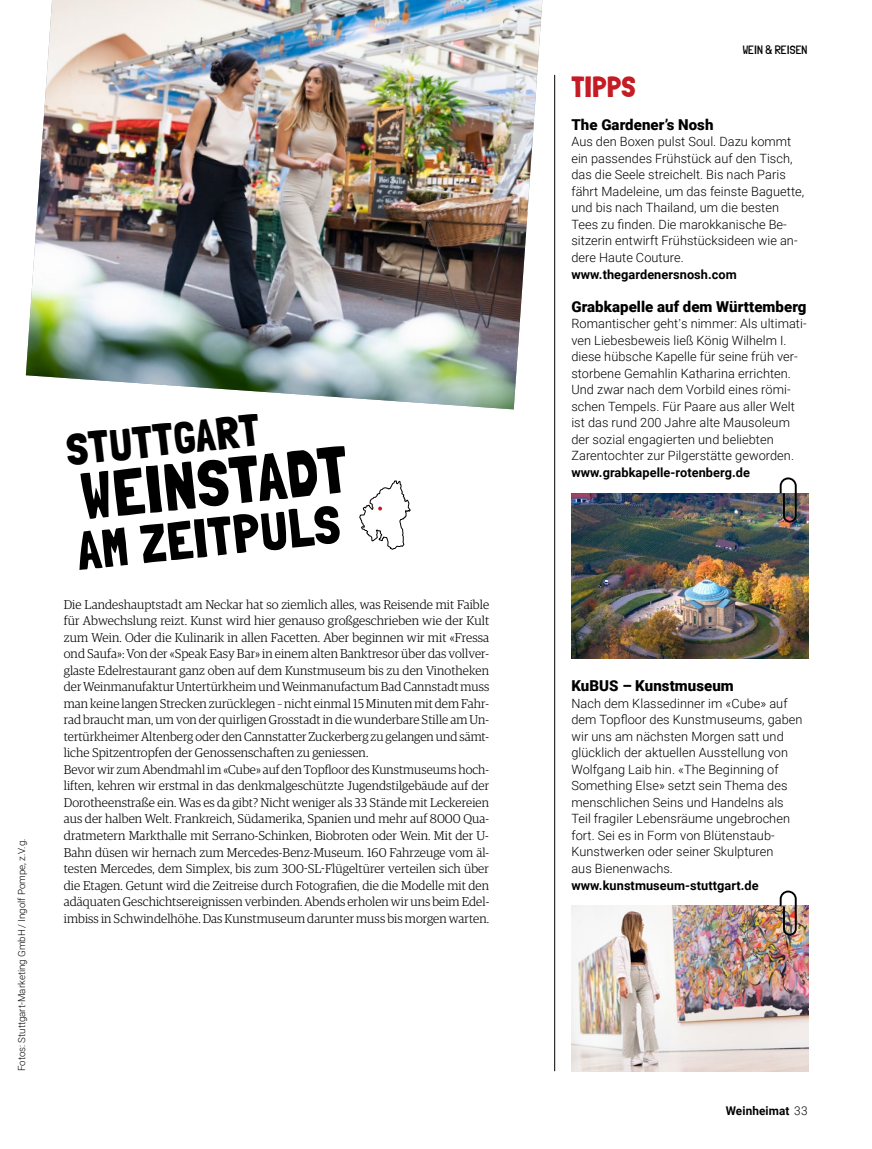
<style>
.page{position:relative;width:872px;height:1149px;background:#fff}
.page>*{position:absolute;margin:0;border:0;box-sizing:border-box;transform-origin:0 0}
.t1{font:66px "Londrina Solid";color:#000}
.t2{font:54px "Londrina Solid";color:#000}
.t3{font:45px "Londrina Solid";color:#000}
.t4{font:29.25px "Londrina Solid";letter-spacing:.005em;color:#c41b24}
.t5{font:900 15px "Roboto";letter-spacing:.005em;color:#000}
.t6{font:300 12.75px/16.5px "Guardian Egyp";letter-spacing:.005em;color:#000}
.t7{font:300 12.75px/16.5px "Roboto";letter-spacing:.005em;color:#000}
.t8{font:700 12.75px "Roboto";letter-spacing:.005em;color:#000}
.t9{font:700 12px "Roboto";letter-spacing:.01em;color:#000}
.t10{font:300 12px "Londrina Solid";letter-spacing:.01em;color:#000}
.t11{font:300 9.75px "Roboto";color:#000}
.s1{font-family:"Gotham Narrow"}
.s2{font-weight:300}
</style>
<div class="page">
<svg style="left:359px;top:480px;width:52px;height:70px"></svg>
<img style="left:26px;top:0;width:516px;height:409px">
<hr style="left:554px;top:75px;width:1px;height:995px;background:#000">
<img style="left:571px;top:493px;width:237px;height:165px">
<img style="left:571px;top:905px;width:237px;height:165px">
<svg style="left:779px;top:477px;width:17px;height:45px"></svg>
<svg style="left:779px;top:890px;width:17px;height:45px"></svg>
<p class="t11" style="left:15px;top:1070px;width:234px;rotate:-90deg">Fotos: Stuttgart-Marketing GmbH / Ingolf Pompe, z.V.g.</p>
<h3 class="t3" style="left:64px;top:423px;width:195px;rotate:-6deg">STUTTGART</h3>
<h1 class="t1" style="left:77px;top:458px;width:269px;rotate:-6deg">WEINSTADT</h1>
<h2 class="t2" style="left:74px;top:519px;width:266px;rotate:-6deg">AM ZEITPULS</h2>
<p class="t6" style="left:64px;top:595px;width:427px">Die Landeshauptstadt am Neckar hat so ziemlich alles, was Reisende mit Faible für Abwechslung reizt. Kunst wird hier genauso großgeschrieben wie der Kult zum Wein. Oder die Kulinarik in allen Facetten. Aber beginnen wir mit «Fressa ond Saufa»: Von der «Speak Easy Bar» in einem alten Banktresor über das vollver&shy;glaste Edelrestaurant ganz oben auf dem Kunstmuseum bis zu den Vinotheken der Weinmanufaktur Untertürkheim und Weinmanufactum Bad Cannstadt muss man keine langen Strecken zurücklegen – nicht einmal 15 Minuten mit dem Fahr&shy;rad braucht man, um von der quirligen Grosstadt in die wunderbare Stille am Un&shy;tertürkheimer Altenberg oder den Cannstatter Zuckerberg zu gelangen und sämt&shy;liche Spitzentropfen der Genossenschaften zu geniessen.<br>Bevor wir zum Abendmahl im «Cube» auf den Topfloor des Kunstmuseums hoch&shy;liften, kehren wir erstmal in das denkmalgeschützte Jugendstilgebäude auf der Dorotheenstraße ein. Was es da gibt? Nicht weniger als 33 Stände mit Leckereien aus der halben Welt. Frankreich, Südamerika, Spanien und mehr auf 8000 Qua&shy;dratmetern Markthalle mit Serrano-Schinken, Biobroten oder Wein. Mit der U-Bahn düsen wir hernach zum Mercedes-Benz-Museum. 160 Fahrzeuge vom äl&shy;testen Mercedes, dem Simplex, bis zum 300-SL-Flügeltürer verteilen sich über die Etagen. Getunt wird die Zeitreise durch Fotografien, die die Modelle mit den adäquaten Geschichtsereignissen verbinden. Abends erholen wir uns beim Edel&shy;imbiss in Schwindelhöhe. Das Kunstmuseum darunter muss bis morgen warten.</p>
<p class="t10" style="left:742px;top:43px;width:66px">WEIN &amp; REISEN</p>
<h3 class="t4" style="left:571px;top:69px;width:66px">TIPPS</h3>
<p class="t5" style="left:571px;top:114px;width:144px">The Gardener’s Nosh</p>
<p class="t7" style="left:571px;top:133px;width:234px">Aus den Boxen pulst Soul. Dazu kommt ein passendes Frühstück auf den Tisch, das die Seele streichelt. Bis nach Paris fährt Madeleine, um das feinste Baguette, und bis nach Thailand, um die besten Tees zu finden. Die marokkanische Be&shy;sitzerin entwirft Frühstücksideen wie an&shy;dere Haute Couture.</p>
<p class="t8" style="left:571px;top:265px;width:167px">www.thegardenersnosh.com</p>
<p class="t5" style="left:571px;top:295px;width:237px">Grabkapelle auf dem Württemberg</p>
<p class="t7" style="left:571px;top:315px;width:237px">Romantischer geht<span class="s1">’</span>s nimmer: Als ultimati&shy;ven Liebesbeweis ließ König Wilhelm I. diese hübsche Kapelle für seine früh ver&shy;storbene Gemahlin Katharina errichten.<br>Und zwar nach dem Vorbild eines römi&shy;schen Tempels. Für Paare aus aller Welt ist das rund 200 Jahre alte Mausoleum der sozial engagierten und beliebten Zarentochter zur Pilgerstätte geworden.</p>
<p class="t8" style="left:571px;top:463px;width:180px">www.grabkapelle-rotenberg.de</p>
<p class="t5" style="left:571px;top:675px;width:164px">KuBUS – Kunstmuseum</p>
<p class="t7" style="left:571px;top:694px;width:233px">Nach dem Klassedinner im «Cube» auf dem Topfloor des Kunstmuseums, gaben wir uns am nächsten Morgen satt und glücklich der aktuellen Ausstellung von Wolfgang Laib hin. «The Beginning of Something Else» setzt sein Thema des menschlichen Seins und Handelns als Teil fragiler Lebensräume ungebrochen fort. Sei es in Form von Blütenstaub-Kunstwerken oder seiner Skulpturen<br>aus Bienenwachs.</p>
<p class="t8" style="left:571px;top:875px;width:189px">www.kunstmuseum-stuttgart.de</p>
<p class="t9" style="left:725px;top:1101px;width:83px">Weinheimat <span class="s2">33</span></p>
</div>
